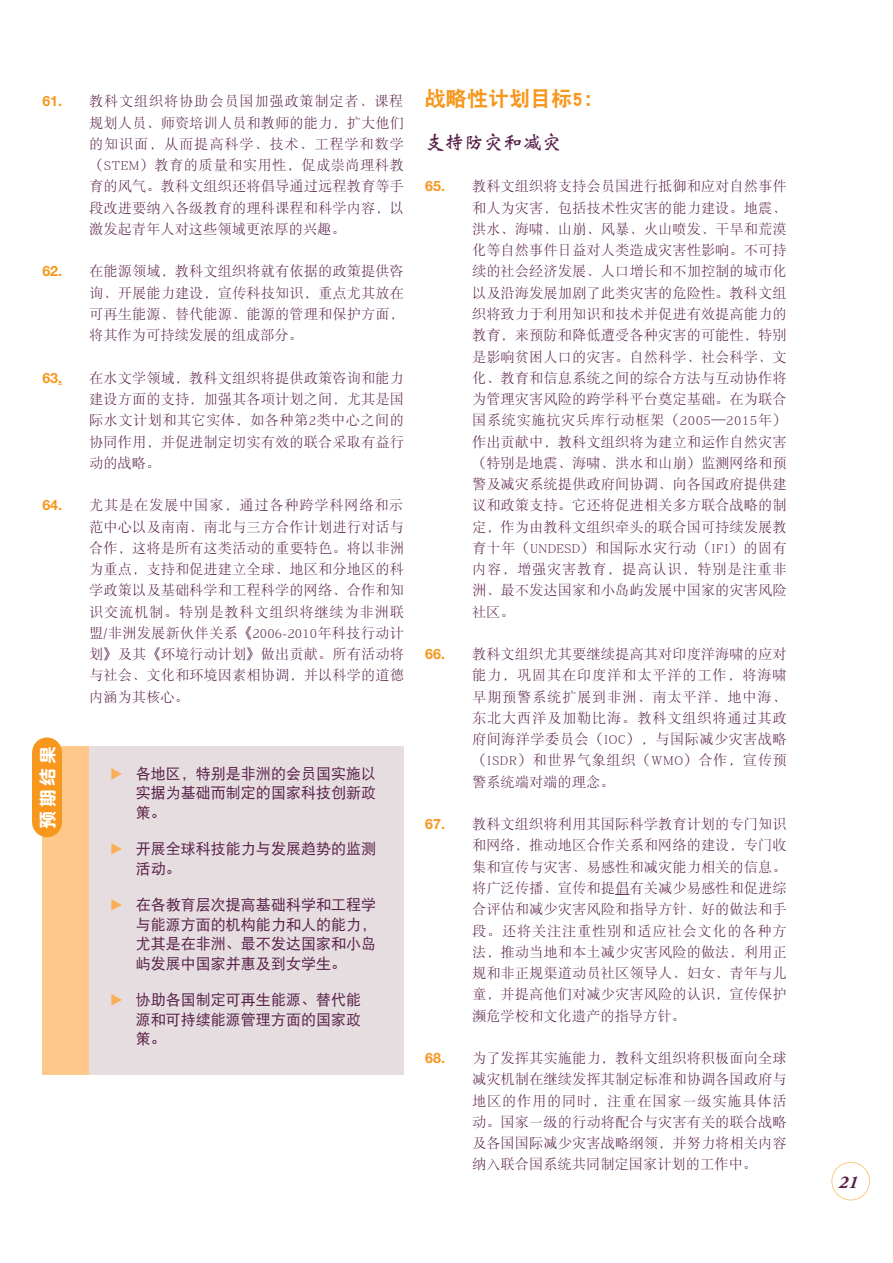
<style>
.page{position:relative;width:893px;height:1263px;background:#fff}
.page>*{position:absolute;margin:0;border:0;box-sizing:border-box;transform-origin:0 0}
.t1{font:21px "DFP Hei W9 G Bpc EUC H";color:#f7971d}
.t2{font:19.5px "DFP Wei Bei W7 G Bpc EUC H";color:#592049}
.t3{font:18px "DFP Yuan W9 G Bpc EUC H";color:#fff}
.t4{font:italic 700 18px "Adobe Garamond";color:#592049}
.t5{font:15px/19.5px "DFP Hei W5 G Bpc EUC H";color:#592049;text-align:justify}
.t6{font:14.25px/21.3px "DFP Song W3 G Bpc EUC H";letter-spacing:.005em;color:#592049;text-align:justify}
.s1{font-family:"Helvetica Neue";font-weight:700;color:#f7971d}
.s2{font-family:"European Pi Three";color:#faae55}
</style>
<div class="page">
<div style="left:831px;top:1162px;width:38px;height:38px;border:1px solid #fdc889;border-radius:50%"></div>
<div style="left:42px;top:746px;width:47px;height:329px;background:#fdc889"></div>
<div style="left:89px;top:746px;width:315px;height:329px;background:#e5dde0"></div>
<div style="left:32px;top:752px;width:30px;height:70px;background:#f7971d"></div>
<svg style="left:615px;top:894px;width:14px;height:1px"></svg>
<p class="t6" style="left:89px;top:92px;width:316px;text-indent:-47px"><span class="s1">61.</span> 教科文组织将协助会员国加强政策制定者、课程规划人员、师资培训人员和教师的能力，扩大他们的知识面，从而提高科学、技术、工程学和数学（STEM）教育的质量和实用性，促成崇尚理科教育的风气。教科文组织还将倡导通过远程教育等手段改进要纳入各级教育的理科课程和科学内容，以激发起青年人对这些领域更浓厚的兴趣。</p>
<p class="t6" style="left:89px;top:262px;width:316px;text-indent:-47px"><span class="s1">62.</span> 在能源领域，教科文组织将就有依据的政策提供咨询、开展能力建设，宣传科技知识，重点尤其放在可再生能源、替代能源、能源的管理和保护方面，将其作为可持续发展的组成部分。</p>
<p class="t6" style="left:89px;top:369px;width:316px;text-indent:-47px"><span class="s1">63.</span> 在水文学领域，教科文组织将提供政策咨询和能力建设方面的支持，加强其各项计划之间，尤其是国际水文计划和其它实体，如各种第2类中心之间的协同作用，并促进制定切实有效的联合采取有益行动的战略。</p>
<p class="t6" style="left:89px;top:496px;width:316px;text-indent:-47px"><span class="s1">64.</span> 尤其是在发展中国家，通过各种跨学科网络和示范中心以及南南、南北与三方合作计划进行对话与合作，这将是所有这类活动的重要特色。将以非洲为重点，支持和促进建立全球、地区和分地区的科学政策以及基础科学和工程科学的网络、合作和知识交流机制。特别是教科文组织将继续为非洲联盟/非洲发展新伙伴关系《2006-2010年科技行动计划》及其《环境行动计划》做出贡献。所有活动将与社会、文化和环境因素相协调，并以科学的道德内涵为其核心。</p>
<p class="t3" style="left:41px;top:829px;width:84px;rotate:-90deg">预期结果</p>
<p class="t5" style="left:136px;top:765px;width:241px;text-indent:-26px"><span class="s2">-</span> 各地区，特别是非洲的会员国实施以实据为基础而制定的国家科技创新政策。</p>
<p class="t5" style="left:136px;top:841px;width:241px;text-indent:-26px"><span class="s2">-</span> 开展全球科技能力与发展趋势的监测活动。</p>
<p class="t5" style="left:136px;top:897px;width:241px;text-indent:-26px"><span class="s2">-</span> 在各教育层次提高基础科学和工程学与能源方面的机构能力和人的能力，尤其是在非洲、最不发达国家和小岛屿发展中国家并惠及到女学生。</p>
<p class="t5" style="left:136px;top:992px;width:226px;text-indent:-26px"><span class="s2">-</span> 协助各国制定可再生能源、替代能源和可持续能源管理方面的国家政策。</p>
<h1 class="t1" style="left:425px;top:91px;width:180px">战略性计划目标5：</h1>
<h2 class="t2" style="left:425px;top:134px;width:138px">支持防灾和减灾</h2>
<p class="t6" style="left:472px;top:177px;width:316px;text-indent:-47px"><span class="s1">65.</span> 教科文组织将支持会员国进行抵御和应对自然事件和人为灾害，包括技术性灾害的能力建设。地震、洪水、海啸、山崩、风暴、火山喷发、干旱和荒漠化等自然事件日益对人类造成灾害性影响。不可持续的社会经济发展、人口增长和不加控制的城市化以及沿海发展加剧了此类灾害的危险性。教科文组织将致力于利用知识和技术并促进有效提高能力的教育，来预防和降低遭受各种灾害的可能性，特别是影响贫困人口的灾害。自然科学、社会科学、文化、教育和信息系统之间的综合方法与互动协作将为管理灾害风险的跨学科平台奠定基础。在为联合国系统实施抗灾兵库行动框架（2005—2015年）作出贡献中，教科文组织将为建立和运作自然灾害（特别是地震、海啸、洪水和山崩）监测网络和预警及减灾系统提供政府间协调、向各国政府提供建议和政策支持。它还将促进相关多方联合战略的制定，作为由教科文组织牵头的联合国可持续发展教育十年（UNDESD）和国际水灾行动（IFI）的固有内容，增强灾害教育，提高认识，特别是注重非洲、最不发达国家和小岛屿发展中国家的灾害风险社区。</p>
<p class="t6" style="left:472px;top:645px;width:316px;text-indent:-47px"><span class="s1">66.</span> 教科文组织尤其要继续提高其对印度洋海啸的应对能力，巩固其在印度洋和太平洋的工作，将海啸早期预警系统扩展到非洲、南太平洋、地中海、东北大西洋及加勒比海。教科文组织将通过其政府间海洋学委员会（IOC），与国际减少灾害战略（ISDR）和世界气象组织（WMO）合作，宣传预警系统端对端的理念。</p>
<p class="t6" style="left:472px;top:815px;width:316px;text-indent:-47px"><span class="s1">67.</span> 教科文组织将利用其国际科学教育计划的专门知识和网络，推动地区合作关系和网络的建设，专门收集和宣传与灾害、易感性和减灾能力相关的信息。将广泛传播、宣传和提倡有关减少易感性和促进综合评估和减少灾害风险和指导方针、好的做法和手段。还将关注注重性别和适应社会文化的各种方法，推动当地和本土减少灾害风险的做法，利用正规和非正规渠道动员社区领导人、妇女、青年与儿童，并提高他们对减少灾害风险的认识，宣传保护濒危学校和文化遗产的指导方针。</p>
<p class="t6" style="left:472px;top:1049px;width:316px;text-indent:-47px"><span class="s1">68.</span> 为了发挥其实施能力，教科文组织将积极面向全球减灾机制在继续发挥其制定标准和协调各国政府与地区的作用的同时，注重在国家一级实施具体活动。国家一级的行动将配合与灾害有关的联合战略及各国国际减少灾害战略纲领，并努力将相关内容纳入联合国系统共同制定国家计划的工作中。</p>
<p class="t4" style="left:839px;top:1175px;width:20px">21</p>
</div>
